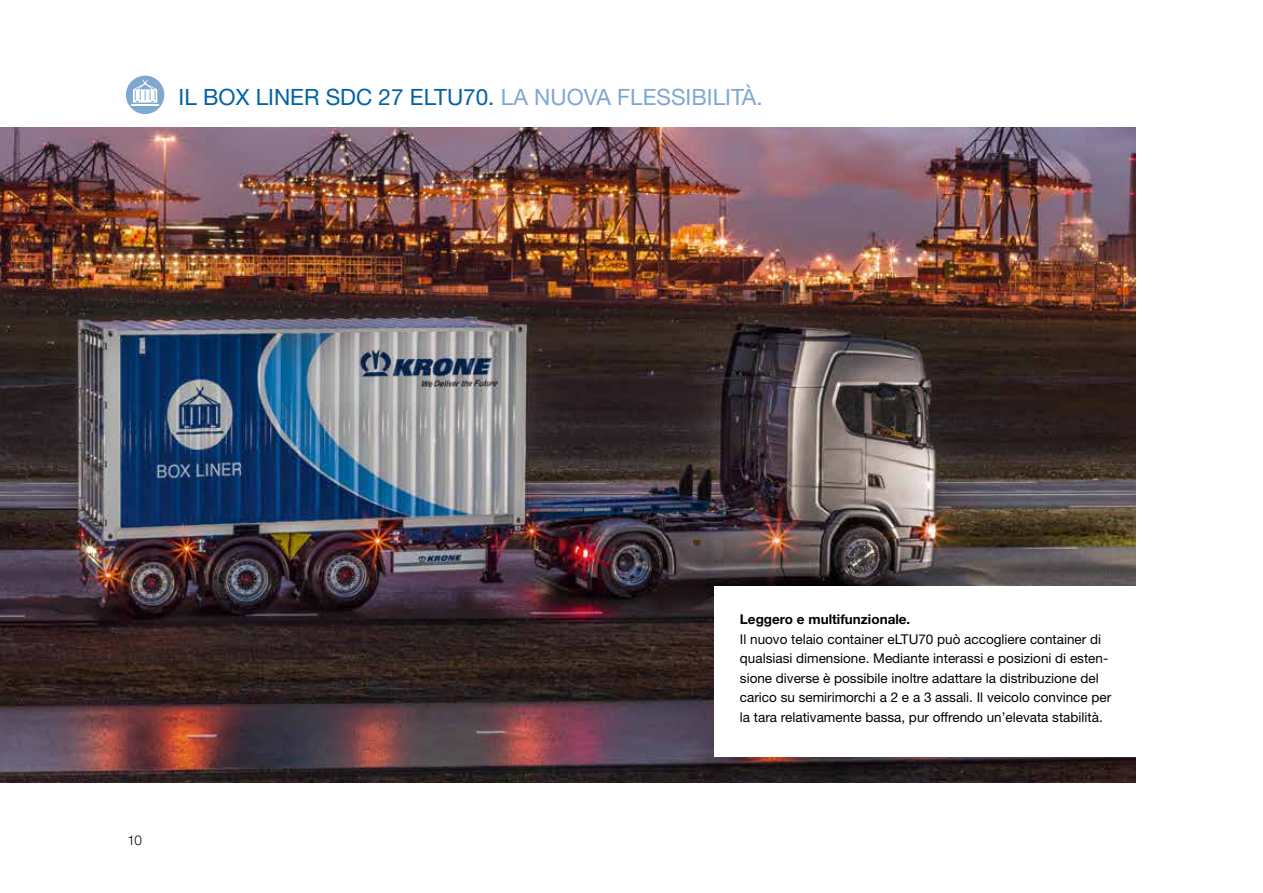
<style>
.page{position:relative;width:1263px;height:893px;background:#fff}
.page>*{position:absolute;margin:0;border:0;box-sizing:border-box;transform-origin:0 0}
.t1{font:22.5px "Helvetica Neue LT Std";color:#0063a3}
.t2{font:13.5px/19.5px "Helvetica Neue LT Std";color:#000}
.t3{font:700 13.5px "Helvetica Neue LT Std";color:#000}
.t4{font:300 13.5px "Helvetica Neue LT Std";color:#000}
.s1{color:#7fa8d1}
</style>
<div class="page">
<img style="left:0;top:128px;width:1135px;height:654px">
<div style="left:126px;top:76px;width:38px;height:38px;background:#7fa8d1;border-radius:50%"></div>
<svg style="left:131px;top:80px;width:28px;height:25px"></svg>
<div style="left:714px;top:587px;width:453px;height:170px;background:#fff"></div>
<h1 class="t1" style="left:179px;top:84px;width:586px">IL BOX LINER SDC 27 ELTU70. <span class="s1">LA NUOVA FLESSIBILITÀ.</span></h1>
<p class="t4" style="left:128px;top:832px;width:16px">10</p>
<p class="t3" style="left:740px;top:611px;width:172px">Leggero e multifunzionale.</p>
<p class="t2" style="left:740px;top:629px;width:373px">Il nuovo telaio container eLTU70 può accogliere container di qualsiasi dimensione. Mediante interassi e posizioni di esten&shy;sione diverse è possibile inoltre adattare la distribuzione del carico su semirimorchi a 2 e a 3 assali. Il veicolo convince per la tara relativamente bassa, pur offrendo un’elevata stabilità.</p>
</div>
